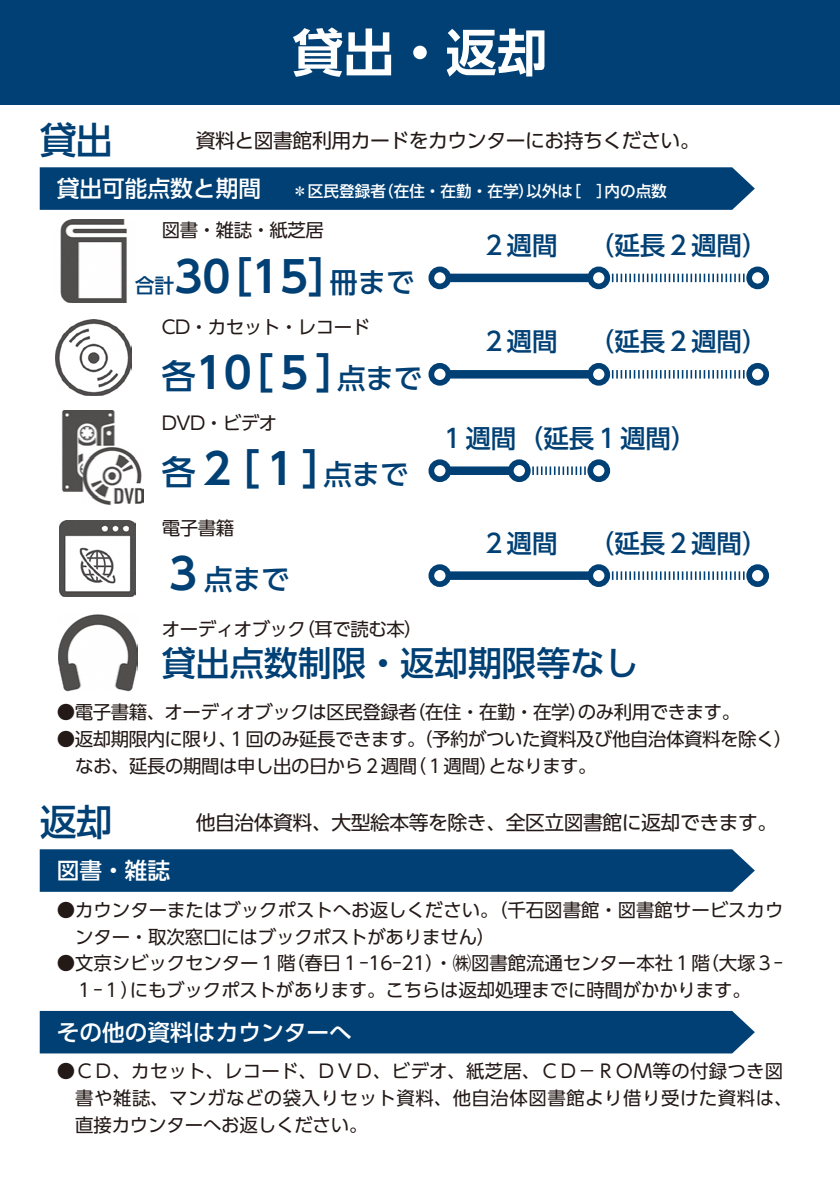
<style>
.page{position:relative;width:840px;height:1191px;background:#fff}
.page>*{position:absolute;margin:0;border:0;box-sizing:border-box;transform-origin:0 0}
.t1{font:700 51px "UD Shin Go Pr 6 De";color:#fff}
.t2{font:700 42.6px "UD Shin Go Pr 6 De";color:#004074}
.t3{font:500 36.8px "UD Shin Go Pr 6";color:#004074}
.t4{font:500 34px "UD Shin Go Pr 6";color:#004074}
.t5{font:500 28.4px "UD Shin Go Pr 6";color:#004074}
.t6{font:500 25.6px "UD Shin Go Pr 6";color:#004074}
.t7{font:500 22.6px "UD Shin Go Pr 6";color:#fff}
.t8{font:19.8px "UD Shin Go Pr 6";letter-spacing:-.025em;color:#231916}
.t9{font:18.4px/27px "UD Shin Go Pr 6";letter-spacing:-.01em;color:#231916}
.t10{font:18.4px/27px "UD Shin Go Pr 6";letter-spacing:.015em;color:#231916}
.t11{font:500 15.6px "UD Shin Go Pr 6";color:#fff}
.s1{font-size:22.6px}
.s2{font-family:"UD Shin Go Pr 6";font-weight:500;font-size:19.8px}
.s3{font-family:"UD Shin Go Pr 6";font-weight:500;font-size:28.4px}
.s4{font-family:"UD Shin Go Pr 6";font-weight:500;font-size:34px}
.s5{font-family:"UD Shin Go Pr 6 De";font-weight:700;font-size:42.6px}
</style>
<div class="page">
<div style="left:0;top:0;width:839px;height:105px;background:#004074"></div>
<div style="left:40px;top:167px;width:714px;height:43px;background:#004074"></div>
<img style="left:60px;top:219px;width:67px;height:84px">
<img style="left:56px;top:319px;width:76px;height:76px">
<img style="left:60px;top:520px;width:76px;height:76px">
<img style="left:59px;top:614px;width:78px;height:77px">
<img style="left:61px;top:410px;width:83px;height:95px">
<div style="left:439px;top:274px;width:159px;height:8px;background:#004074"></div>
<div style="left:439px;top:370px;width:159px;height:8px;background:#004074"></div>
<div style="left:439px;top:571px;width:159px;height:9px;background:#004074"></div>
<div style="left:439px;top:466px;width:80px;height:9px;background:#004074"></div>
<svg style="left:608px;top:274px;width:139px;height:8px"></svg>
<svg style="left:608px;top:370px;width:137px;height:8px"></svg>
<svg style="left:608px;top:571px;width:137px;height:9px"></svg>
<svg style="left:529px;top:466px;width:57px;height:9px"></svg>
<div style="left:431px;top:269px;width:17px;height:17px;background:#fff;border-radius:50%"></div>
<div style="left:428px;top:266px;width:23px;height:23px;border:6px solid #004074;border-radius:50%"></div>
<div style="left:431px;top:366px;width:17px;height:17px;background:#fff;border-radius:50%"></div>
<div style="left:428px;top:363px;width:23px;height:23px;border:6px solid #004074;border-radius:50%"></div>
<div style="left:431px;top:567px;width:17px;height:17px;background:#fff;border-radius:50%"></div>
<div style="left:428px;top:564px;width:23px;height:23px;border:6px solid #004074;border-radius:50%"></div>
<div style="left:431px;top:462px;width:17px;height:17px;background:#fff;border-radius:50%"></div>
<div style="left:428px;top:459px;width:23px;height:23px;border:6px solid #004074;border-radius:50%"></div>
<div style="left:590px;top:269px;width:17px;height:17px;background:#fff;border-radius:50%"></div>
<div style="left:587px;top:266px;width:22px;height:23px;border:6px solid #004074;border-radius:50%"></div>
<div style="left:590px;top:366px;width:17px;height:17px;background:#fff;border-radius:50%"></div>
<div style="left:587px;top:363px;width:22px;height:23px;border:6px solid #004074;border-radius:50%"></div>
<div style="left:590px;top:567px;width:17px;height:17px;background:#fff;border-radius:50%"></div>
<div style="left:587px;top:564px;width:22px;height:23px;border:6px solid #004074;border-radius:50%"></div>
<div style="left:510px;top:462px;width:17px;height:17px;background:#fff;border-radius:50%"></div>
<div style="left:507px;top:459px;width:23px;height:23px;border:6px solid #004074;border-radius:50%"></div>
<div style="left:746px;top:266px;width:22px;height:23px;border:6px solid #004074;border-radius:50%"></div>
<div style="left:746px;top:363px;width:22px;height:23px;border:6px solid #004074;border-radius:50%"></div>
<div style="left:746px;top:564px;width:22px;height:23px;border:6px solid #004074;border-radius:50%"></div>
<div style="left:587px;top:459px;width:22px;height:23px;border:6px solid #004074;border-radius:50%"></div>
<div style="left:40px;top:849px;width:714px;height:42px;background:#004074"></div>
<div style="left:40px;top:1011px;width:714px;height:42px;background:#004074"></div>
<h1 class="t1" style="left:292px;top:11px;width:257px">貸出・返却</h1>
<h3 class="t3" style="left:40px;top:110px;width:74px">貸出</h3>
<p class="t8" style="left:196px;top:124px;width:505px">資料と図書館利用カードをカウンターにお持ちください。</p>
<p class="t11" style="left:57px;top:179px;width:611px"><span class="s1">貸出可能点数と期間</span>　　＊区民登録者（在住・在勤・在学）以外は［　］内の点数</p>
<p class="t9" style="left:162px;top:216px;width:164px">図書・雑誌・紙芝居</p>
<h2 class="t2" style="left:135px;top:242px;width:281px"><span class="s2">合計</span>30［15］<span class="s3">冊まで</span></h2>
<p class="t9" style="left:162px;top:313px;width:210px">CD・カセット・レコード</p>
<h2 class="t2" style="left:162px;top:338px;width:262px"><span class="s4">各</span>10［５］<span class="s3">点まで</span></h2>
<p class="t9" style="left:162px;top:409px;width:117px">DVD・ビデオ</p>
<h2 class="t2" style="left:162px;top:434px;width:248px"><span class="s4">各</span>２［１］<span class="s3">点まで</span></h2>
<p class="t9" style="left:162px;top:514px;width:74px">電子書籍</p>
<h3 class="t5" style="left:162px;top:556px;width:129px"><span class="s5">３</span>点まで</h3>
<p class="t9" style="left:162px;top:615px;width:262px">オーディオブック（耳で読む本）</p>
<h3 class="t6" style="left:480px;top:224px;width:78px">２週間</h3>
<h3 class="t6" style="left:480px;top:321px;width:78px">２週間</h3>
<h3 class="t6" style="left:588px;top:224px;width:180px">（延長２週間）</h3>
<h3 class="t6" style="left:588px;top:321px;width:180px">（延長２週間）</h3>
<h3 class="t6" style="left:439px;top:417px;width:258px">１週間（延長１週間）</h3>
<h3 class="t6" style="left:480px;top:522px;width:78px">２週間</h3>
<h3 class="t6" style="left:588px;top:522px;width:180px">（延長２週間）</h3>
<h3 class="t4" style="left:162px;top:636px;width:478px">貸出点数制限・返却期限等なし</h3>
<p class="t9" style="left:57px;top:698px;width:684px">●電子書籍、オーディオブックは区民登録者（在住・在勤・在学）のみ利用できます。</p>
<p class="t9" style="left:75px;top:725px;width:718px;text-indent:-18px">●返却期限内に限り、１回のみ延長できます。（予約がついた資料及び他自治体資料を除く）なお、延長の期間は申し出の日から２週間（１週間）となります。</p>
<h3 class="t3" style="left:40px;top:792px;width:74px">返却</h3>
<p class="t8" style="left:196px;top:806px;width:582px">他自治体資料、大型絵本等を除き、全区立図書館に返却できます。</p>
<p class="t7" style="left:57px;top:852px;width:115px">図書・雑誌</p>
<p class="t9" style="left:75px;top:895px;width:709px;text-indent:-18px">●カウンターまたはブックポストへお返しください。（千石図書館・図書館サービスカウンター・取次窓口にはブックポストがありません）</p>
<p class="t9" style="left:75px;top:949px;width:708px;text-indent:-18px">●文京シビックセンター１階（春日１-16-21）・㈱図書館流通センター本社１階（大塚３-<br>１-１）にもブックポストがあります。こちらは返却処理までに時間がかかります。</p>
<p class="t7" style="left:57px;top:1014px;width:296px">その他の資料はカウンターへ</p>
<p class="t10" style="left:75px;top:1057px;width:718px;text-indent:-18px">●ＣＤ、カセット、レコード、ＤＶＤ、ビデオ、紙芝居、ＣＤ－ＲＯＭ等の付録つき図書や雑誌、マンガなどの袋入りセット資料、他自治体図書館より借り受けた資料は、直接カウンターへお返しください。</p>
</div>
